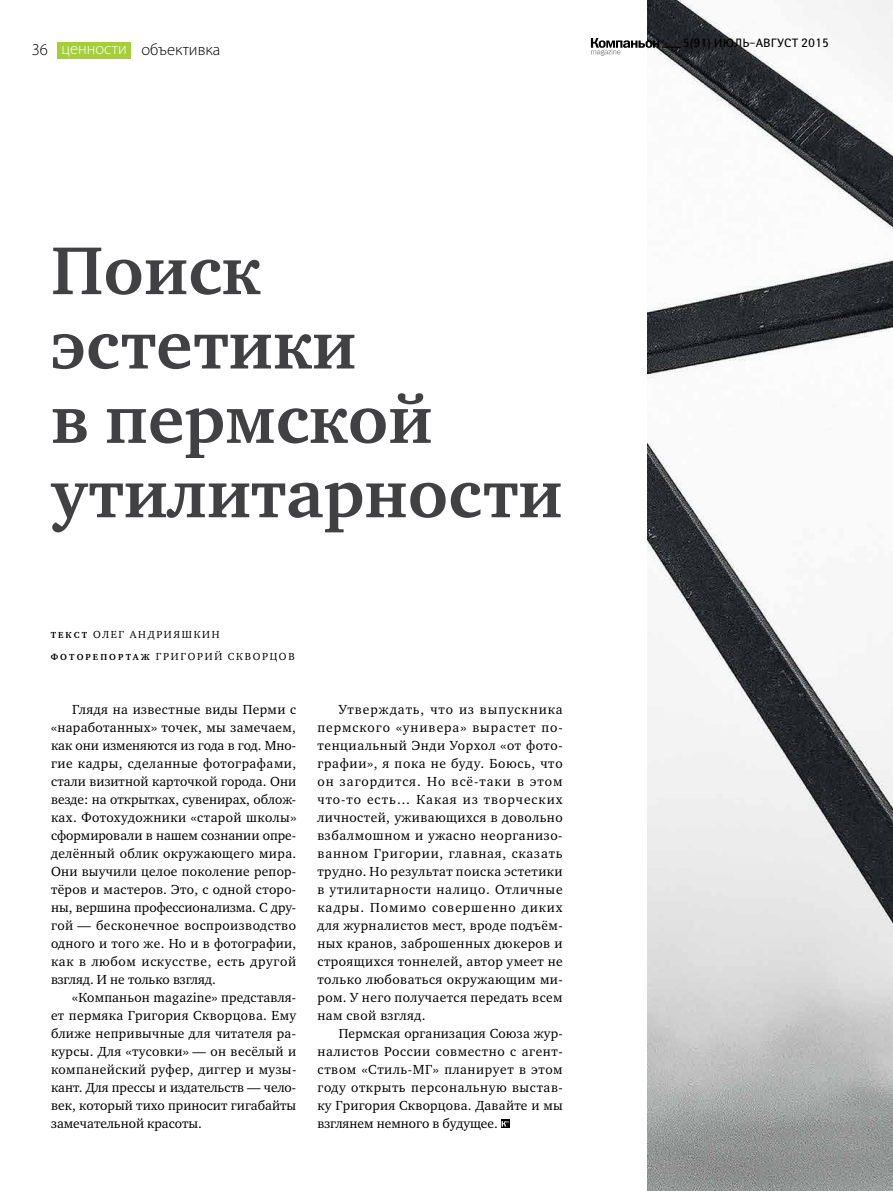
<style>
.page{position:relative;width:893px;height:1191px;background:#fff}
.page>*{position:absolute;margin:0;border:0;box-sizing:border-box;transform-origin:0 0}
.t1{font:700 69.3px/74.4px "Charter ITC";color:#414042}
.t2{font:300 16.5px "Myriad Pro";color:#000}
.t3{font:300 16.5px "Myriad Pro";color:#fff}
.t4{font:13.5px/18px "Charter ITC";letter-spacing:.015em;color:#000;text-align:justify}
.t5{font:12px "Yanus";letter-spacing:.01em;color:#000}
.t6{font:10.5px/22.2px "Charter ITC";letter-spacing:.16em;color:#000}
.s1{font-weight:700;font-size:9px}
</style>
<div class="page">
<img style="left:648px;top:0;width:245px;height:1191px">
<svg style="left:591px;top:38px;width:90px;height:18px"></svg>
<div style="left:57px;top:42px;width:74px;height:17px;background:#a6ce39"></div>
<svg style="left:501px;top:1119px;width:9px;height:9px"></svg>
<svg style="left:502px;top:1121px;width:7px;height:5px"></svg>
<p class="t2" style="left:32px;top:40px;width:18px">36</p>
<p class="t3" style="left:62px;top:39px;width:67px">ценности</p>
<p class="t2" style="left:141px;top:40px;width:81px">объективка</p>
<h1 class="t1" style="left:51px;top:234px;width:513px">Поиск эстетики<br>в пермской утилитарности</h1>
<p class="t6" style="left:51px;top:623px;width:245px"><span class="s1">ТЕКСТ</span> ОЛЕГ АНДРИЯШКИН<br><span class="s1">ФОТОРЕПОРТАЖ</span> ГРИГОРИЙ СКВОРЦОВ</p>
<p class="t4" style="left:51px;top:700px;width:247px;text-indent:21px">Глядя на известные виды Перми с «наработанных» точек, мы замечаем, как они изменяются из года в год. Мно&shy;гие кадры, сделанные фотографами, стали визитной карточкой города. Они везде: на открытках, сувенирах, облож&shy;ках. Фотохудожники «старой школы» сформировали в нашем сознании опре&shy;делённый облик окружающего мира.<br>Они выучили целое поколение репор&shy;тёров и мастеров. Это, с одной сторо&shy;ны, вершина профессионализма. С дру&shy;гой — бесконечное воспроизводство одного и того же. Но и в фотографии, как в любом искусстве, есть другой взгляд. И не только взгляд.</p>
<p class="t4" style="left:51px;top:988px;width:247px;text-indent:21px">«Компаньон magazine» представля&shy;ет пермяка Григория Скворцова. Ему ближе непривычные для читателя ра&shy;курсы. Для «тусовки» — он весёлый и компанейский руфер, диггер и музы&shy;кант. Для прессы и издательств — чело&shy;век, который тихо приносит гигабайты замечательной красоты.</p>
<p class="t4" style="left:317px;top:700px;width:247px;text-indent:21px">Утверждать, что из выпускника пермского «универа» вырастет по&shy;тенциальный Энди Уорхол «от фото&shy;графии», я пока не буду. Боюсь, что он загордится. Но всё-таки в этом что-то есть… Какая из творческих личностей, уживающихся в довольно взбалмошном и ужасно неорганизо&shy;ванном Григории, главная, сказать трудно. Но результат поиска эстетики в утилитарности налицо. Отличные кадры. Помимо совершенно диких для журналистов мест, вроде подъём&shy;ных кранов, заброшенных дюкеров и строящихся тоннелей, автор умеет не только любоваться окружающим ми&shy;ром. У него получается передать всем нам свой взгляд.</p>
<p class="t4" style="left:317px;top:1024px;width:247px;text-indent:21px">Пермская организация Союза жур&shy;налистов России совместно с агент&shy;ством «Стиль-МГ» планирует в этом году открыть персональную выстав&shy;ку Григория Скворцова. Давайте и мы взглянем немного в будущее.</p>
<p class="t5" style="left:683px;top:36px;width:148px">5(91) ИЮЛЬ–АВГУСТ 2015</p>
</div>
